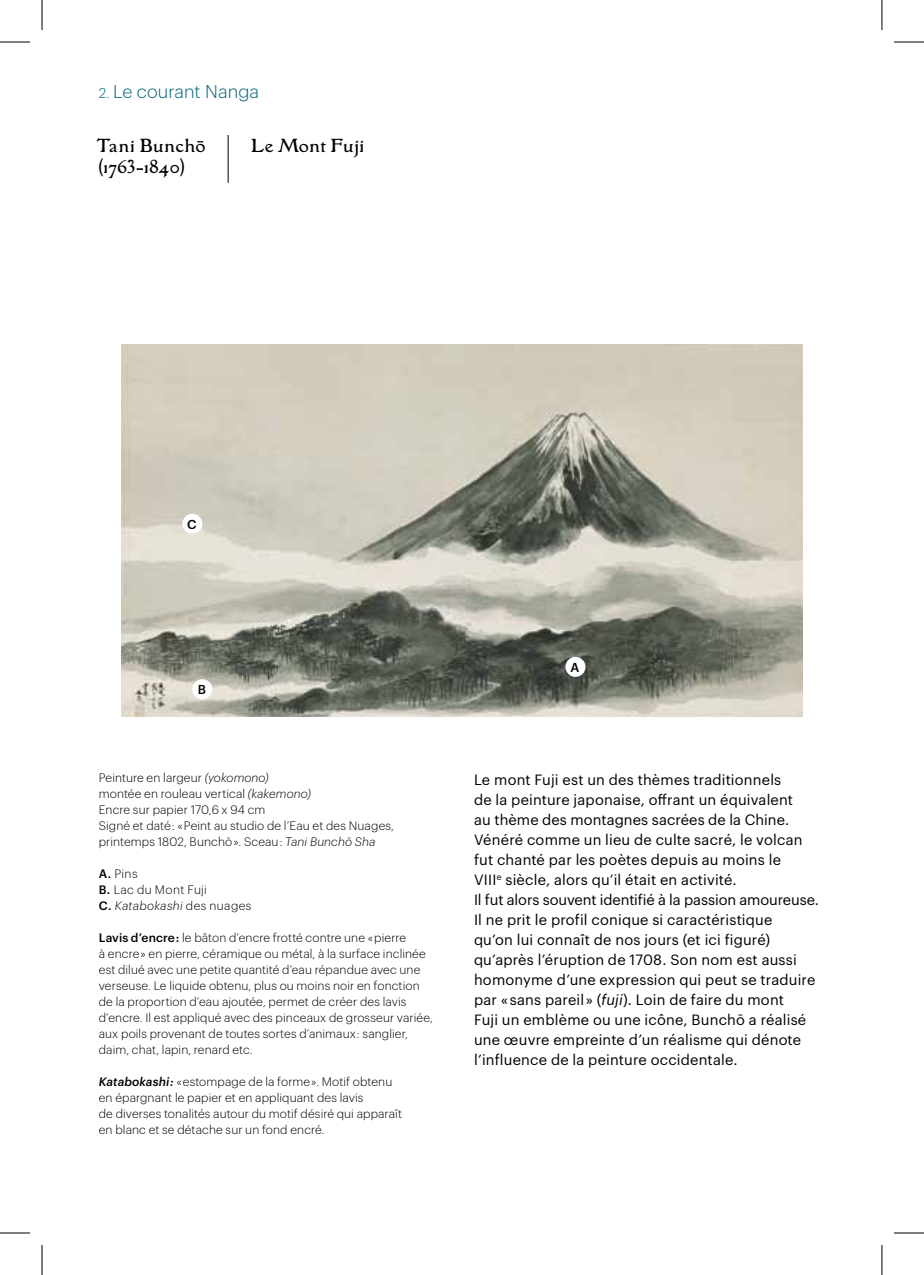
<style>
.page{position:relative;width:924px;height:1275px;background:#fff}
.page>*{position:absolute;margin:0;border:0;box-sizing:border-box;transform-origin:0 0}
.t1{font:300 18px "Graphik";letter-spacing:.005em;color:#00637a}
.t2{font:16px/21px "Grasset";letter-spacing:-.005em;color:#000}
.t3{font:14.6px/20px "Graphik";letter-spacing:.01em;color:#000}
.t4{font:500 12.6px "Graphik";color:#000}
.t5{font:300 12px/16px "Graphik";letter-spacing:.01em;color:#000}
.t6{font:300 12px/16px "Graphik";letter-spacing:.03em;color:#000}
.s1{font-size:14px}
.s2{font-style:italic}
.s3{font-weight:500}
.s4{font-weight:500;font-style:italic}
</style>
<div class="page">
<hr style="left:227px;top:135px;width:1px;height:48px;background:#000">
<img style="left:122px;top:345px;width:679px;height:372px">
<div style="left:192px;top:679px;width:20px;height:20px;background:#fff;border-radius:50%"></div>
<div style="left:182px;top:514px;width:20px;height:20px;background:#fff;border-radius:50%"></div>
<div style="left:565px;top:657px;width:20px;height:20px;background:#fff;border-radius:50%"></div>
<hr style="left:0;top:42px;width:30px;height:1px;background:#000">
<hr style="left:893px;top:42px;width:30px;height:1px;background:#000">
<hr style="left:0;top:1232px;width:30px;height:1px;background:#000">
<hr style="left:893px;top:1232px;width:30px;height:1px;background:#000">
<hr style="left:42px;top:0;width:1px;height:30px;background:#000">
<hr style="left:42px;top:1245px;width:1px;height:30px;background:#000">
<hr style="left:881px;top:0;width:1px;height:30px;background:#000">
<hr style="left:881px;top:1245px;width:1px;height:30px;background:#000">
<h1 class="t1" style="left:99px;top:79px;width:162px"><span class="s1">2.</span> Le courant Nanga</h1>
<h2 class="t2" style="left:97px;top:136px;width:110px">Tani Bunchō (1763-1840)</h2>
<h2 class="t2" style="left:251px;top:136px;width:115px">Le Mont Fuji</h2>
<p class="t4" style="left:187px;top:515px;width:11px">C</p>
<p class="t4" style="left:198px;top:680px;width:10px">B</p>
<p class="t5" style="left:99px;top:769px;width:296px">Peinture en largeur <span class="s2">(yokomono)<br></span>montée en rouleau vertical <span class="s2">(kakemono)<br></span>Encre sur papier 170,6 x 94 cm<br>Signé et daté : « Peint au studio de l’Eau et des Nuages, printemps 1802, Bunchō ». Sceau : <span class="s2">Tani Bunchō Sha</span></p>
<p class="t6" style="left:99px;top:865px;width:154px"><span class="s3">A.</span> Pins<br><span class="s3">B.</span> Lac du Mont Fuji<br><span class="s3">C.</span> <span class="s2">Katabokashi</span> des nuages</p>
<p class="t5" style="left:99px;top:929px;width:335px"><span class="s3">Lavis d’encre :</span> le bâton d’encre frotté contre une « pierre<br>à encre » en pierre, céramique ou métal, à la surface inclinée est dilué avec une petite quantité d’eau répandue avec une verseuse. Le liquide obtenu, plus ou moins noir en fonction de la proportion d’eau ajoutée, permet de créer des lavis d’encre. Il est appliqué avec des pinceaux de grosseur variée, aux poils provenant de toutes sortes d’animaux : sanglier, daim, chat, lapin, renard etc.</p>
<p class="t5" style="left:99px;top:1073px;width:305px"><span class="s4">Katabokashi :</span> « estompage de la forme ». Motif obtenu en épargnant le papier et en appliquant des lavis<br>de diverses tonalités autour du motif désiré qui apparaît en blanc et se détache sur un fond encré.</p>
<p class="t4" style="left:570px;top:658px;width:10px">A</p>
<p class="t3" style="left:474px;top:768px;width:346px">Le mont Fuji est un des thèmes traditionnels<br>de la peinture japonaise, offrant un équivalent<br>au thème des montagnes sacrées de la Chine.<br>Vénéré comme un lieu de culte sacré, le volcan fut chanté par les poètes depuis au moins le<br>VIII<sup>e</sup> siècle, alors qu’il était en activité.<br>Il fut alors souvent identifié à la passion amoureuse.<br>Il ne prit le profil conique si caractéristique<br>qu’on lui connaît de nos jours (et ici figuré) qu’après l’éruption de 1708. Son nom est aussi homonyme d’une expression qui peut se traduire par « sans pareil » (<span class="s2">fuji</span>). Loin de faire du mont<br>Fuji un emblème ou une icône, Bunchō a réalisé une œuvre empreinte d’un réalisme qui dénote l’influence de la peinture occidentale.</p>
</div>
